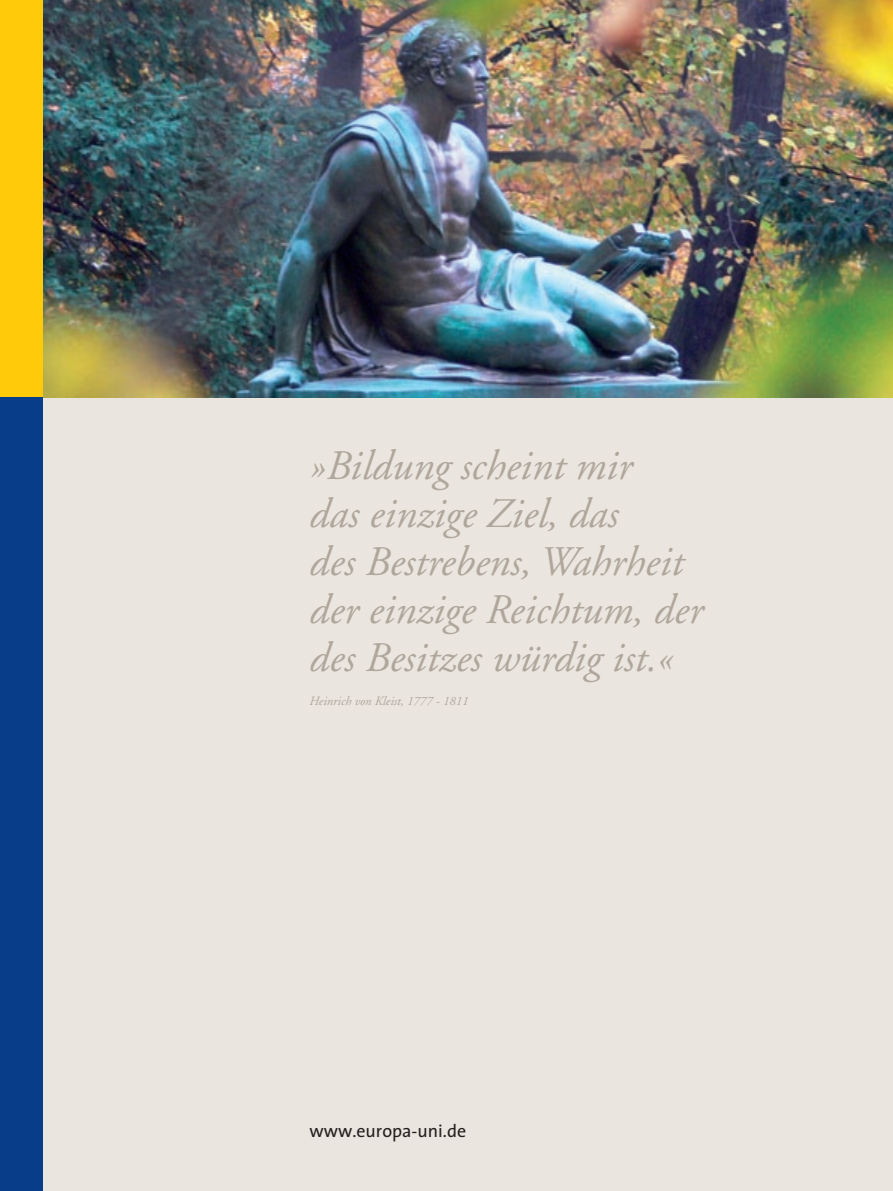
<style>
.page{position:relative;width:893px;height:1191px;background:#ebe5df}
.page>*{position:absolute;margin:0;border:0;box-sizing:border-box;transform-origin:0 0}
.t1{font:italic 42px/48px "Adobe Garamond";color:#afa79c}
.t2{font:18px "The Sans";color:#231f20}
.t3{font:italic 12.75px "Adobe Garamond";color:#afa79c}
</style>
<div class="page">
<img style="left:43px;top:0;width:850px;height:397px">
<div style="left:0;top:380px;width:43px;height:811px;background:#083e89"></div>
<div style="left:0;top:0;width:43px;height:397px;background:#feca0a"></div>
<p class="t1" style="left:310px;top:443px;width:395px">»Bildung scheint mir<br>das einzige Ziel, das<br>des Bestrebens, Wahrheit der einzige Reichtum, der des Besitzes würdig ist.«</p>
<p class="t3" style="left:310px;top:694px;width:161px">Heinrich von Kleist, 1777 - 1811</p>
<p class="t2" style="left:310px;top:1115px;width:158px">www.europa-uni.de</p>
</div>
